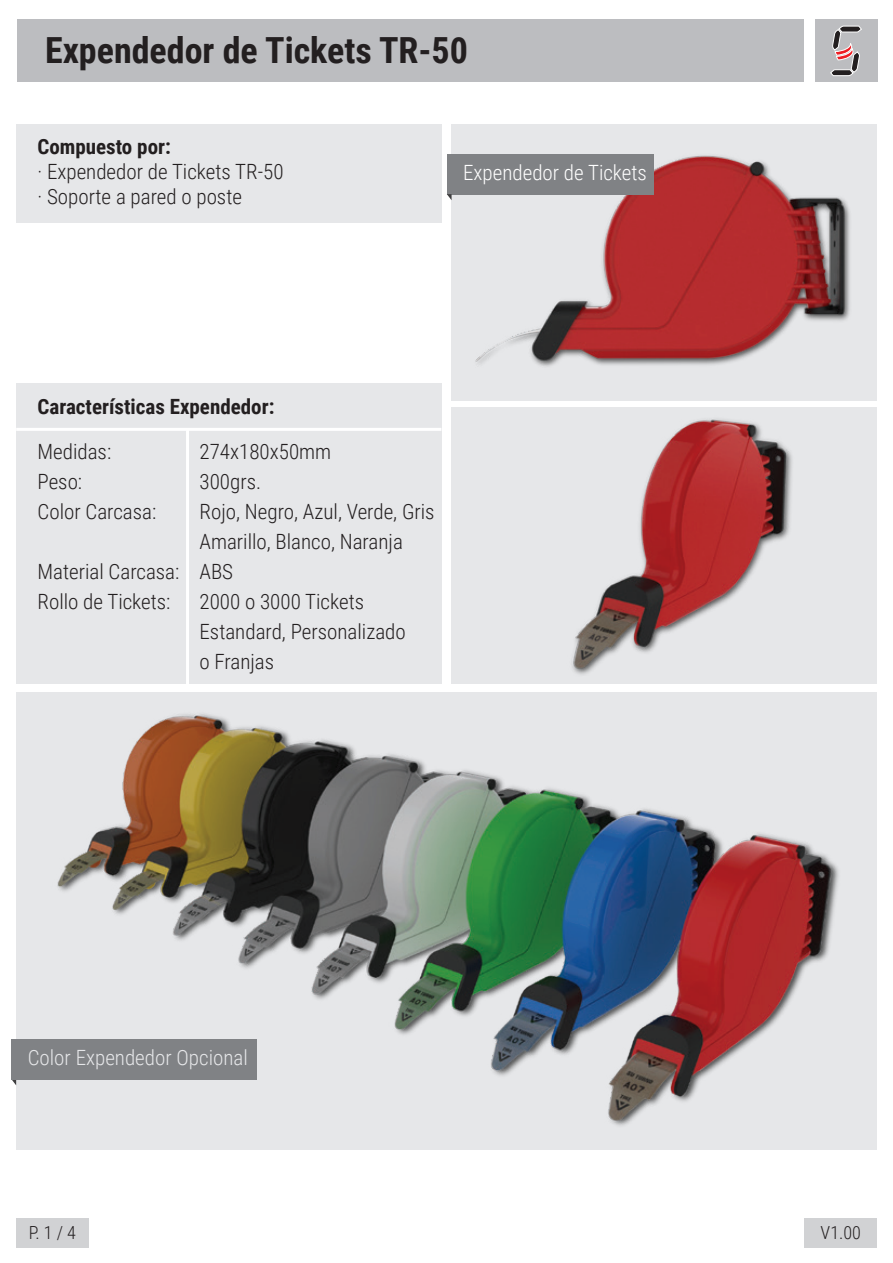
<style>
.page{position:relative;width:893px;height:1263px;background:#fff}
.page>*{position:absolute;margin:0;border:0;box-sizing:border-box;transform-origin:0 0}
.t1{font:700 36px "Roboto Condensed";color:#231f20}
.t2{font:300 21px/30px "Roboto Condensed";color:#231f20}
.t3{font:700 21px "Roboto Condensed";color:#231f20}
.t4{font:300 21px "Roboto Condensed";color:#e6e7e9}
.t5{font:300 21px "Roboto Condensed";color:#fff}
.t6{font:300 18px "Roboto Condensed";color:#231f20}
</style>
<div class="page">
<div style="left:16px;top:693px;width:861px;height:457px;background:#e6e7e9"></div>
<div style="left:452px;top:408px;width:425px;height:276px;background:#e6e7e9"></div>
<img style="left:557px;top:407px;width:242px;height:268px">
<img style="left:34px;top:676px;width:825px;height:450px">
<div style="left:17px;top:20px;width:786px;height:62px;background:#bcbdc0"></div>
<div style="left:815px;top:20px;width:62px;height:62px;background:#bcbdc0"></div>
<svg style="left:830px;top:26px;width:32px;height:50px"></svg>
<div style="left:16px;top:124px;width:425px;height:98px;background:#e6e7e9"></div>
<div style="left:451px;top:124px;width:426px;height:276px;background:#e6e7e9"></div>
<div style="left:16px;top:384px;width:425px;height:300px;background:#e6e7e9"></div>
<hr style="left:16px;top:428px;width:425px;height:3px;background:#fff">
<hr style="left:186px;top:428px;width:3px;height:256px;background:#fff">
<img style="left:452px;top:154px;width:398px;height:213px">
<svg style="left:11px;top:1079px;width:5px;height:6px"></svg>
<div style="left:447px;top:154px;width:206px;height:40px;background:#808285"></div>
<svg style="left:447px;top:194px;width:5px;height:6px"></svg>
<div style="left:11px;top:1039px;width:245px;height:40px;background:#808285"></div>
<div style="left:16px;top:1219px;width:72px;height:29px;background:#d1d2d4"></div>
<div style="left:805px;top:1219px;width:72px;height:29px;background:#d1d2d4"></div>
<h1 class="t1" style="left:45px;top:25px;width:425px">Expendedor de Tickets TR-50</h1>
<p class="t3" style="left:38px;top:132px;width:135px">Compuesto por:</p>
<p class="t2" style="left:38px;top:158px;width:248px;line-height:25.2px">· Expendedor de Tickets TR-50 · Soporte a pared o poste</p>
<p class="t5" style="left:463px;top:158px;width:185px">Expendedor de Tickets</p>
<p class="t3" style="left:38px;top:392px;width:238px">Características Expendedor:</p>
<p class="t2" style="left:38px;top:436px;width:75px">Medidas:</p>
<p class="t2" style="left:200px;top:436px;width:133px">274x180x50mm</p>
<p class="t2" style="left:38px;top:466px;width:46px">Peso:</p>
<p class="t2" style="left:200px;top:466px;width:63px">300grs.</p>
<p class="t2" style="left:38px;top:496px;width:120px">Color Carcasa:</p>
<p class="t2" style="left:200px;top:496px;width:237px">Rojo, Negro, Azul, Verde, Gris</p>
<p class="t2" style="left:200px;top:526px;width:205px">Amarillo, Blanco, Naranja</p>
<p class="t2" style="left:38px;top:556px;width:197px">Material Carcasa: ABS</p>
<p class="t2" style="left:38px;top:586px;width:134px">Rollo de Tickets:</p>
<p class="t2" style="left:200px;top:586px;width:208px">2000 o 3000 Tickets<br>Estandard, Personalizado o Franjas</p>
<p class="t4" style="left:28px;top:1043px;width:222px">Color Expendedor Opcional</p>
<p class="t6" style="left:29px;top:1220px;width:49px">P. 1 / 4</p>
<p class="t6" style="left:821px;top:1220px;width:42px">V1.00</p>
</div>
